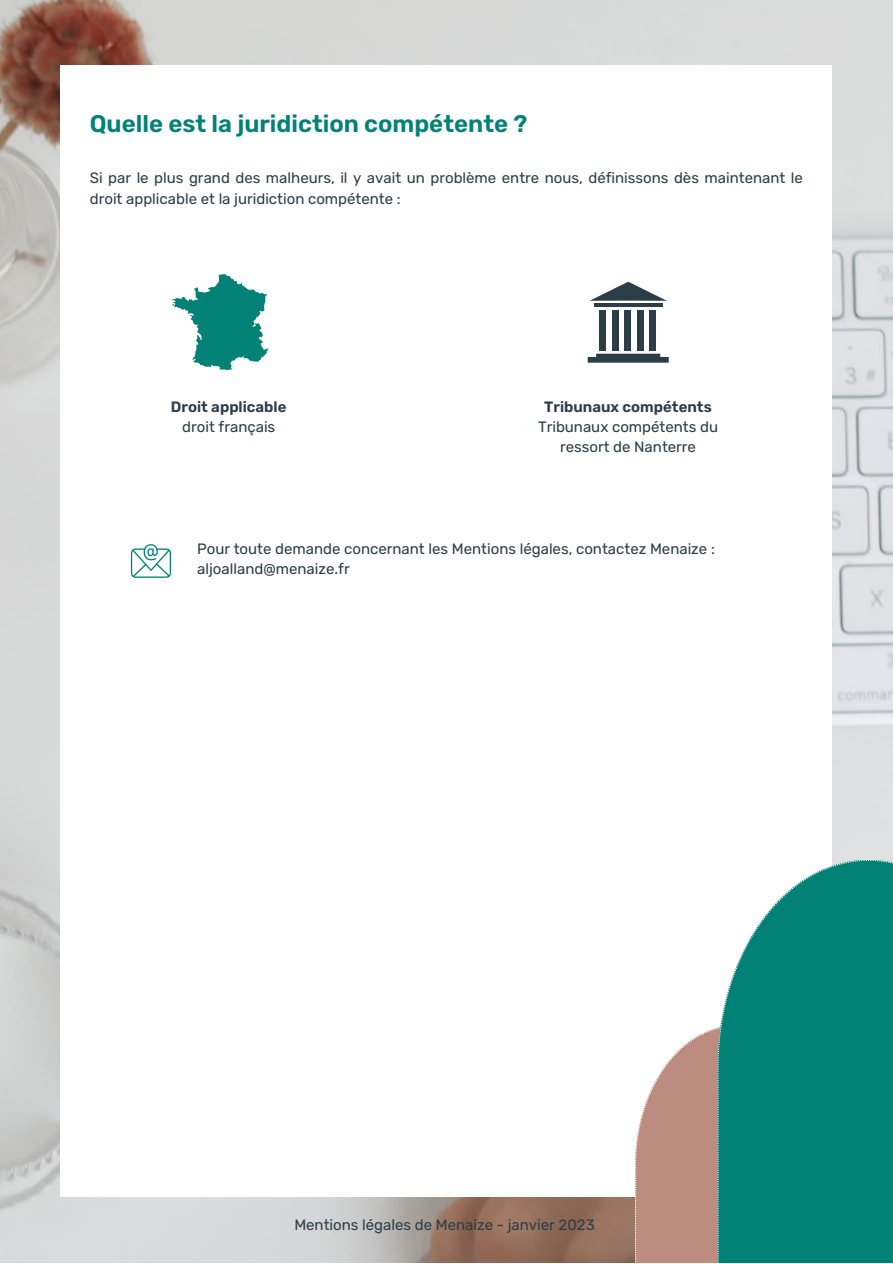
<style>
.page{position:relative;width:893px;height:1264px;background:#fff}
.page>*{position:absolute;margin:0;border:0;box-sizing:border-box;transform-origin:0 0}
.t1{font:600 24px "Rubik";color:#028276}
.t2{font:15px/20.2px "Rubik";color:#2b3e47}
.t3{font:600 15px "Rubik";color:#2b3e47}
</style>
<div class="page">
<img style="left:0;top:0;width:892px;height:1262px">
<div style="left:61px;top:95px;width:769px;height:1081px;background:#fff"></div>
<div style="left:61px;top:66px;width:769px;height:74px;background:#fff"></div>
<div style="left:61px;top:1131px;width:769px;height:65px;background:#fff"></div>
<svg style="left:131px;top:544px;width:40px;height:34px"></svg>
<div style="left:599px;top:310px;width:7px;height:41px;background:#2b3e47"></div>
<div style="left:612px;top:310px;width:6px;height:41px;background:#2b3e47"></div>
<div style="left:624px;top:310px;width:7px;height:41px;background:#2b3e47"></div>
<div style="left:637px;top:310px;width:6px;height:41px;background:#2b3e47"></div>
<div style="left:649px;top:310px;width:6px;height:41px;background:#2b3e47"></div>
<svg style="left:587px;top:354px;width:81px;height:9px"></svg>
<hr style="left:594px;top:304px;width:68px;height:3px;background:#2b3e47">
<svg style="left:590px;top:282px;width:76px;height:19px"></svg>
<svg style="left:171px;top:274px;width:98px;height:96px"></svg>
<svg style="left:635px;top:1028px;width:82px;height:234px;fill:#bc8c80"></svg>
<svg style="left:717px;top:859px;width:175px;height:403px;background:#1b8e83"></svg>
<h1 class="t1" style="left:90px;top:110px;width:439px">Quelle est la juridiction compétente ?</h1>
<p class="t2" style="left:90px;top:168px;width:714px">Si par le plus grand des malheurs, il y avait un problème entre nous, définissons dès maintenant le droit applicable et la juridiction compétente :</p>
<p class="t3" style="left:171px;top:397px;width:117px">Droit applicable</p>
<p class="t2" style="left:182px;top:416px;width:94px">droit français</p>
<p class="t3" style="left:544px;top:397px;width:169px">Tribunaux compétents</p>
<p class="t2" style="left:538px;top:416px;width:181px;text-align:center">Tribunaux compétents du ressort de Nanterre</p>
<p class="t2" style="left:197px;top:539px;width:519px">Pour toute demande concernant les Mentions légales, contactez Menaize : aljoalland@menaize.fr</p>
<p class="t2" style="left:294px;top:1214px;width:302px">Mentions légales de Menaize - janvier 2023</p>
</div>
